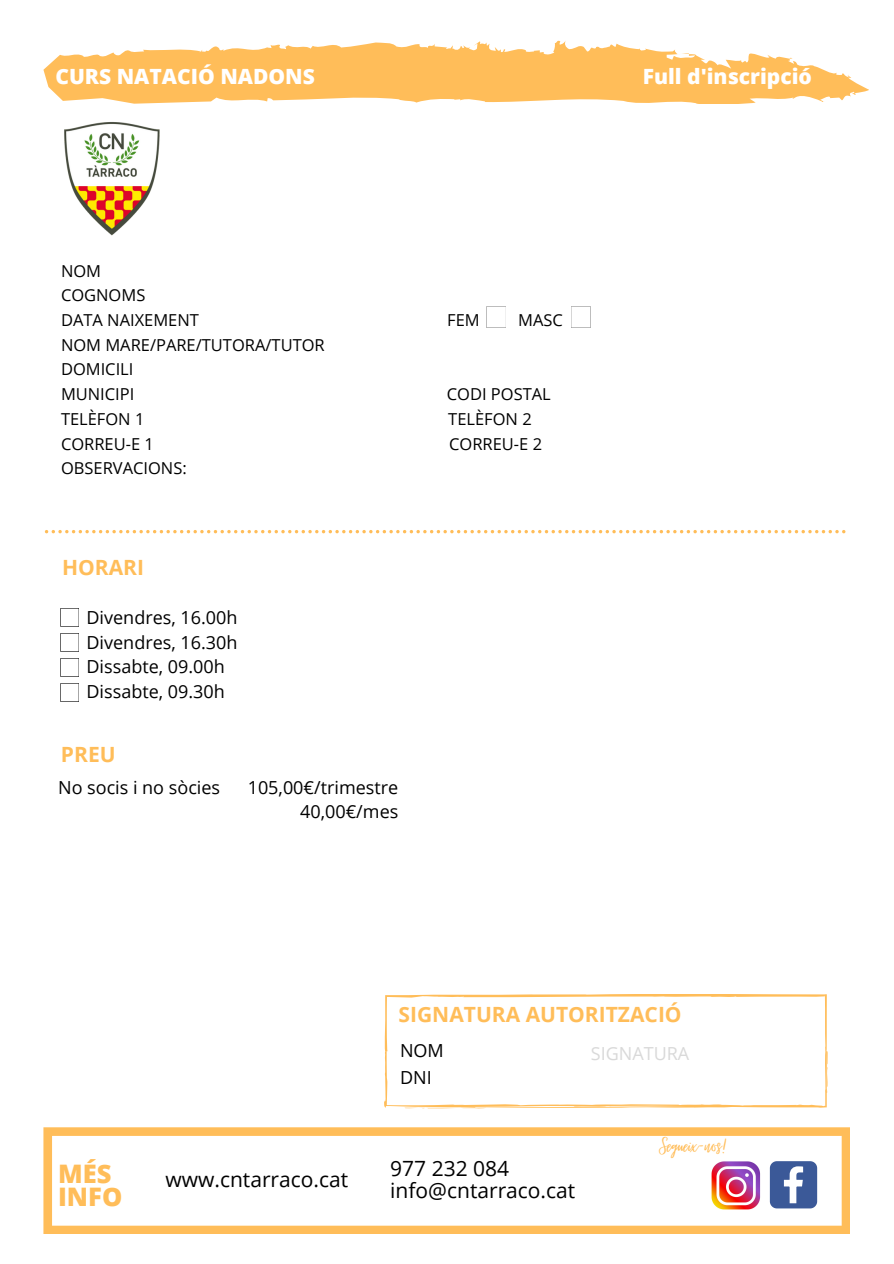
<style>
.page{position:relative;width:894px;height:1264px;background:#fff}
.page>*{position:absolute;margin:0;border:0;box-sizing:border-box;transform-origin:0 0}
.t1{font:27px "Virtual";color:#ffbd59}
.t2{font:800 25.5px/22.5px "Open Sans";color:#ffbd59}
.t3{font:21px/22.5px "Open Sans";color:#000}
.t4{font:800 21px "Open Sans";color:#fff}
.t5{font:700 21px "Open Sans";color:#ffbd59}
.t6{font:18px/27px "Open Sans";color:#000}
.t7{font:18px "Open Sans";color:#d9d9d9}
.t8{font:16.5px/24.8px "Open Sans";color:#000}
</style>
<div class="page">
<svg style="left:43px;top:40px;width:825px;height:64px;fill:#ffbd59"></svg>
<svg style="left:43px;top:1127px;width:807px;height:107px"></svg>
<svg style="left:769px;top:1161px;width:47px;height:47px"></svg>
<svg style="left:486px;top:306px;width:20px;height:22px"></svg>
<svg style="left:45px;top:530px;width:800px;height:3px"></svg>
<svg style="left:384px;top:994px;width:443px;height:114px"></svg>
<img style="left:704px;top:1154px;width:63px;height:62px">
<svg style="left:571px;top:306px;width:19px;height:22px"></svg>
<svg style="left:60px;top:608px;width:19px;height:19px"></svg>
<svg style="left:60px;top:633px;width:19px;height:19px"></svg>
<svg style="left:60px;top:658px;width:19px;height:19px"></svg>
<svg style="left:60px;top:683px;width:19px;height:19px"></svg>
<img style="left:64px;top:122px;width:96px;height:114px">
<p class="t4" style="left:55px;top:61px;width:261px">CURS NATACIÓ NADONS</p>
<p class="t4" style="left:642px;top:61px;width:171px">Full d'inscripció</p>
<h3 class="t8" style="left:61px;top:258px;width:139px">NOM<br>COGNOMS<br>DATA NAIXEMENT</h3>
<h3 class="t8" style="left:61px;top:332px;width:265px">NOM MARE/PARE/TUTORA/TUTOR<br>DOMICILI<br>MUNICIPI</h3>
<h3 class="t8" style="left:447px;top:307px;width:34px">FEM</h3>
<h3 class="t8" style="left:518px;top:307px;width:46px">MASC</h3>
<h3 class="t8" style="left:446px;top:381px;width:105px">CODI POSTAL</h3>
<h3 class="t8" style="left:61px;top:406px;width:85px">TELÈFON 1</h3>
<h3 class="t8" style="left:448px;top:406px;width:85px">TELÈFON 2</h3>
<h3 class="t8" style="left:61px;top:431px;width:94px">CORREU-E 1</h3>
<h3 class="t8" style="left:449px;top:431px;width:94px">CORREU-E 2</h3>
<h3 class="t8" style="left:61px;top:455px;width:127px">OBSERVACIONS:</h3>
<p class="t5" style="left:62px;top:552px;width:83px">HORARI</p>
<p class="t6" style="left:86px;top:603px;width:152px">Divendres, 16.00h</p>
<h6 class="t6" style="left:86px;top:628px;width:152px">Divendres, 16.30h</h6>
<h3 class="t6" style="left:86px;top:653px;width:140px">Dissabte, 09.00h</h3>
<p class="t6" style="left:86px;top:677px;width:140px">Dissabte, 09.30h</p>
<h6 class="t5" style="left:61px;top:739px;width:56px">PREU</h6>
<h6 class="t6" style="left:58px;top:773px;width:163px">No socis i no sòcies</h6>
<h5 class="t6" style="left:248px;top:773px;width:152px">105,00€/trimestre</h5>
<h5 class="t6" style="left:300px;top:798px;width:100px">40,00€/mes</h5>
<p class="t2" style="left:58px;top:1161px;width:66px">MÉS<br>INFO</p>
<h3 class="t3" style="left:165px;top:1167px;width:184px">www.cntarraco.cat</h3>
<p class="t5" style="left:398px;top:999px;width:284px">SIGNATURA AUTORITZACIÓ</p>
<p class="t6" style="left:400px;top:1036px;width:45px">NOM<br>DNI</p>
<h3 class="t7" style="left:590px;top:1040px;width:100px">SIGNATURA</h3>
<p class="t3" style="left:390px;top:1156px;width:186px">977 232 084 info@cntarraco.cat</p>
<p class="t1" style="left:659px;top:1130px;width:69px">Segueix-nos!</p>
</div>
